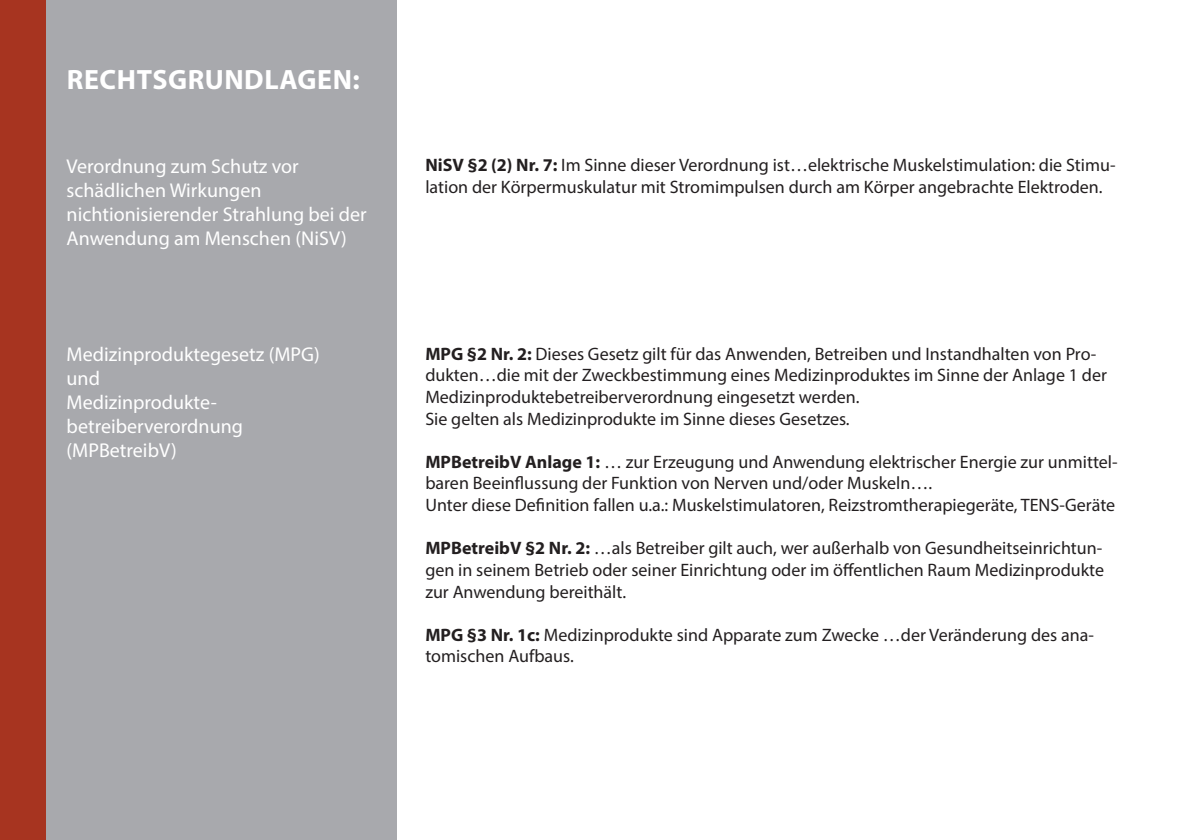
<style>
.page{position:relative;width:1191px;height:840px;background:#fff}
.page>*{position:absolute;margin:0;border:0;box-sizing:border-box;transform-origin:0 0}
.t1{font:700 28px "Myriad Pro";letter-spacing:.02em;color:#fff}
.t2{font:20px/24px "Myriad Pro";color:#fff}
.t3{font:18px/21.6px "Myriad Pro";color:#231f20}
.s1{font-weight:700}
</style>
<div class="page">
<div style="left:42px;top:0;width:355px;height:839px;background:#a8a9ad"></div>
<div style="left:0;top:0;width:45px;height:839px;background:#a73420"></div>
<h1 class="t1" style="left:67px;top:61px;width:294px">RECHTSGRUNDLAGEN:</h1>
<p class="t2" style="left:67px;top:153px;width:301px">Verordnung zum Schutz vor schädlichen Wirkungen nichtionisierender Strahlung bei der<br>Anwendung am Menschen (NiSV)</p>
<p class="t2" style="left:67px;top:342px;width:254px">Medizinproduktegesetz (MPG) und<br>Medizinprodukte&shy;betreiberverordnung (MPBetreibV)</p>
<p class="t3" style="left:425px;top:154px;width:691px"><span class="s1">NiSV §2 (2) Nr. 7:</span> Im Sinne dieser Verordnung ist…elektrische Muskelstimulation: die Stimu&shy;lation der Körpermuskulatur mit Stromimpulsen durch am Körper angebrachte Elektroden.</p>
<p class="t3" style="left:425px;top:342px;width:683px"><span class="s1">MPG §2 Nr. 2:</span> Dieses Gesetz gilt für das Anwenden, Betreiben und Instandhalten von Pro&shy;dukten…die mit der Zweckbestimmung eines Medizinproduktes im Sinne der Anlage 1 der Medizinproduktebetreiberverordnung eingesetzt werden.<br>Sie gelten als Medizinprodukte im Sinne dieses Gesetzes.</p>
<p class="t3" style="left:425px;top:450px;width:694px"><span class="s1">MPBetreibV Anlage 1:</span> … zur Erzeugung und Anwendung elektrischer Energie zur unmittel&shy;baren Beeinflussung der Funktion von Nerven und/oder Muskeln….<br>Unter diese Definition fallen u.a.: Muskelstimulatoren, Reizstromtherapiegeräte, TENS-Geräte</p>
<p class="t3" style="left:425px;top:537px;width:680px;text-align:justify"><span class="s1">MPBetreibV §2 Nr. 2:</span> …als Betreiber gilt auch, wer außerhalb von Gesundheitseinrichtun&shy;gen in seinem Betrieb oder seiner Einrichtung oder im öffentlichen Raum Medizinprodukte zur Anwendung bereithält.</p>
<p class="t3" style="left:425px;top:623px;width:670px"><span class="s1">MPG §3 Nr. 1c:</span> Medizinprodukte sind Apparate zum Zwecke …der Veränderung des ana&shy;tomischen Aufbaus.</p>
</div>
